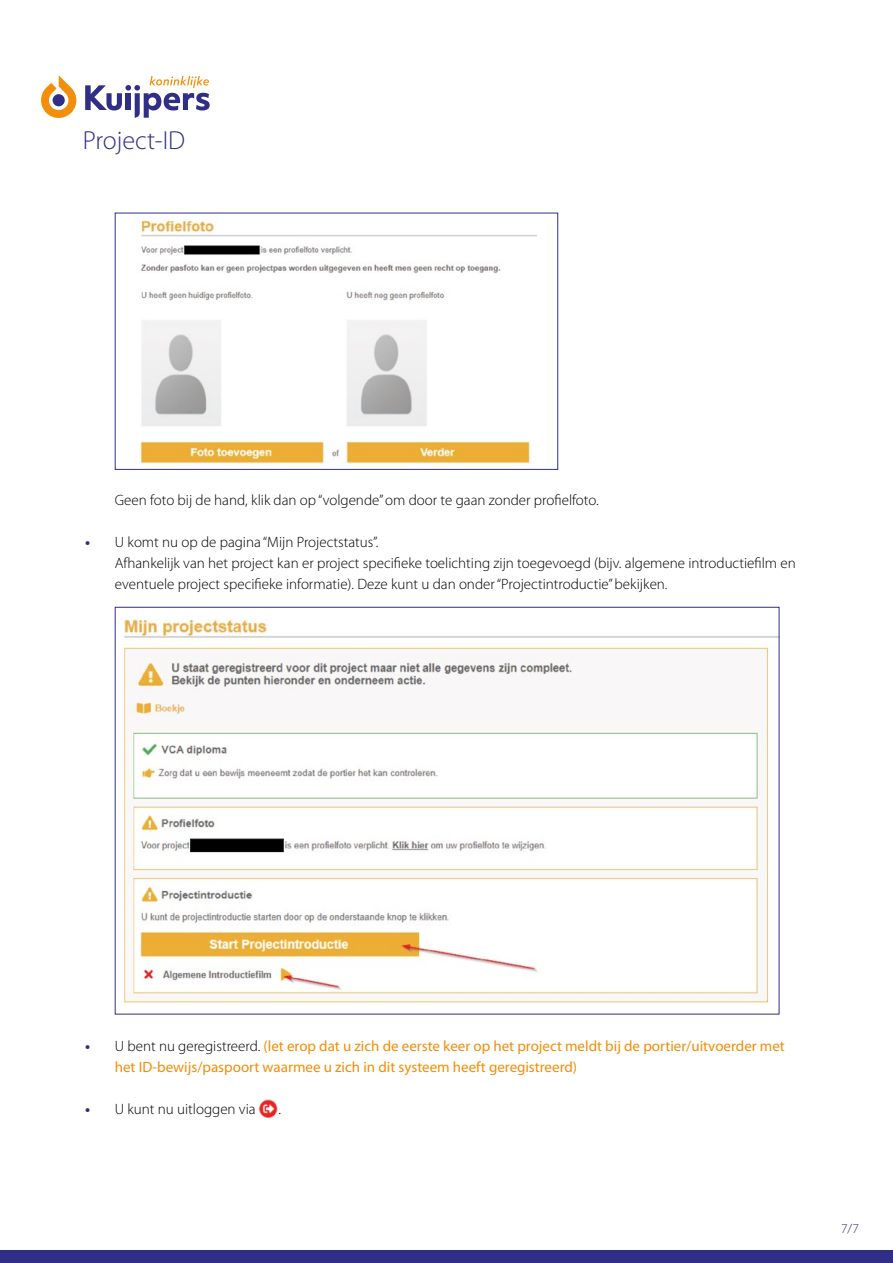
<style>
.page{position:relative;width:893px;height:1263px;background:#fff}
.page>*{position:absolute;margin:0;border:0;box-sizing:border-box;transform-origin:0 0}
.t1{font:300 26.25px "Myriad Pro";color:#302e87}
.t2{font:300 15px/21px "Myriad Pro";color:#000}
.t3{font:15px/21px "Myriad Pro";color:#f28e09}
.t4{font:300 13.5px "Myriad Pro";color:#302e87}
.s1{font-weight:700;color:#302e87}
.s2{font-weight:300;color:#000}
</style>
<div class="page">
<div style="left:0;top:1250px;width:893px;height:13px;background:#302e87"></div>
<svg style="left:41px;top:75px;width:36px;height:43px"></svg>
<svg style="left:85px;top:76px;width:125px;height:42px"></svg>
<img style="left:139px;top:219px;width:397px;height:245px">
<div style="left:115px;top:213px;width:443px;height:257px;border:1px solid #302e87"></div>
<img style="left:123px;top:619px;width:654px;height:385px">
<img style="left:259px;top:1099px;width:19px;height:20px">
<h1 class="t1" style="left:83px;top:126px;width:104px">Project-ID</h1>
<p class="t2" style="left:115px;top:489px;width:485px">Geen foto bij de hand, klik dan op “volgende” om door te gaan zonder profielfoto.</p>
<p class="t2" style="left:115px;top:531px;width:683px;text-indent:-30px"><span class="s1">•</span> U komt nu op de pagina “Mijn Projectstatus”.<br>Afhankelijk van het project kan er project specifieke toelichting zijn toegevoegd (bijv. algemene introductiefilm en eventuele project specifieke informatie). Deze kunt u dan onder “Projectintroductie” bekijken.</p>
<p class="t3" style="left:115px;top:1035px;width:672px;text-indent:-30px"><span class="s1">•</span> <span class="s2">U bent nu geregistreerd.</span> (let erop dat u zich de eerste keer op het project meldt bij de portier/uitvoerder met het ID-bewijs/paspoort waarmee u zich in dit systeem heeft geregistreerd)</p>
<p class="t2" style="left:85px;top:1098px;width:172px"><span class="s1">•</span> U kunt nu uitloggen via</p>
<p class="t2" style="left:278px;top:1098px;width:4px">.</p>
<p class="t4" style="left:841px;top:1221px;width:19px">7/7</p>
</div>
